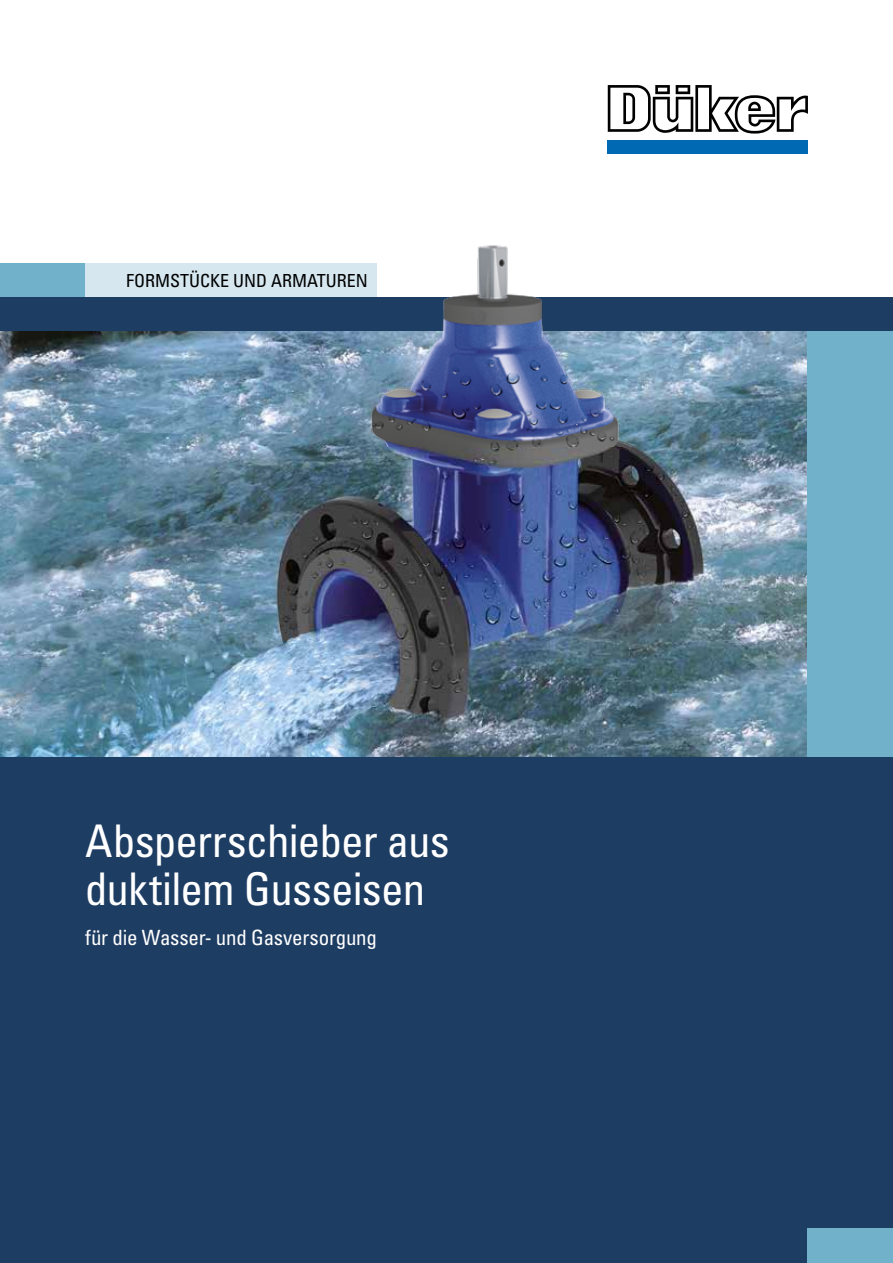
<style>
.page{position:relative;width:893px;height:1263px;background:#fff}
.page>*{position:absolute;margin:0;border:0;box-sizing:border-box;transform-origin:0 0}
.t1{font:condensed 45px/48px "Univers LT Std";letter-spacing:-.02em;color:#fff}
.t2{font:condensed 21px "Univers LT Std";letter-spacing:-.015em;color:#fff}
.t3{font:condensed 18px "Univers LT Std";color:#000}
</style>
<div class="page">
<div style="left:0;top:298px;width:893px;height:965px;background:#1e3d63"></div>
<div style="left:808px;top:1229px;width:85px;height:34px;background:#72b1ca"></div>
<div style="left:608px;top:140px;width:200px;height:14px;background:#0069b4"></div>
<svg style="left:608px;top:85px;width:200px;height:49px"></svg>
<img style="left:0;top:446px;width:808px;height:311px">
<img style="left:0;top:245px;width:870px;height:201px">
<div style="left:808px;top:332px;width:85px;height:425px;background:#72b1ca"></div>
<p class="t3" style="left:126px;top:269px;width:243px">FORMSTÜCKE UND ARMATUREN</p>
<p class="t1" style="left:85px;top:816px;width:366px">Absperrschieber aus duktilem Gusseisen</p>
<p class="t2" style="left:85px;top:924px;width:293px">für die Wasser- und Gasversorgung</p>
</div>
